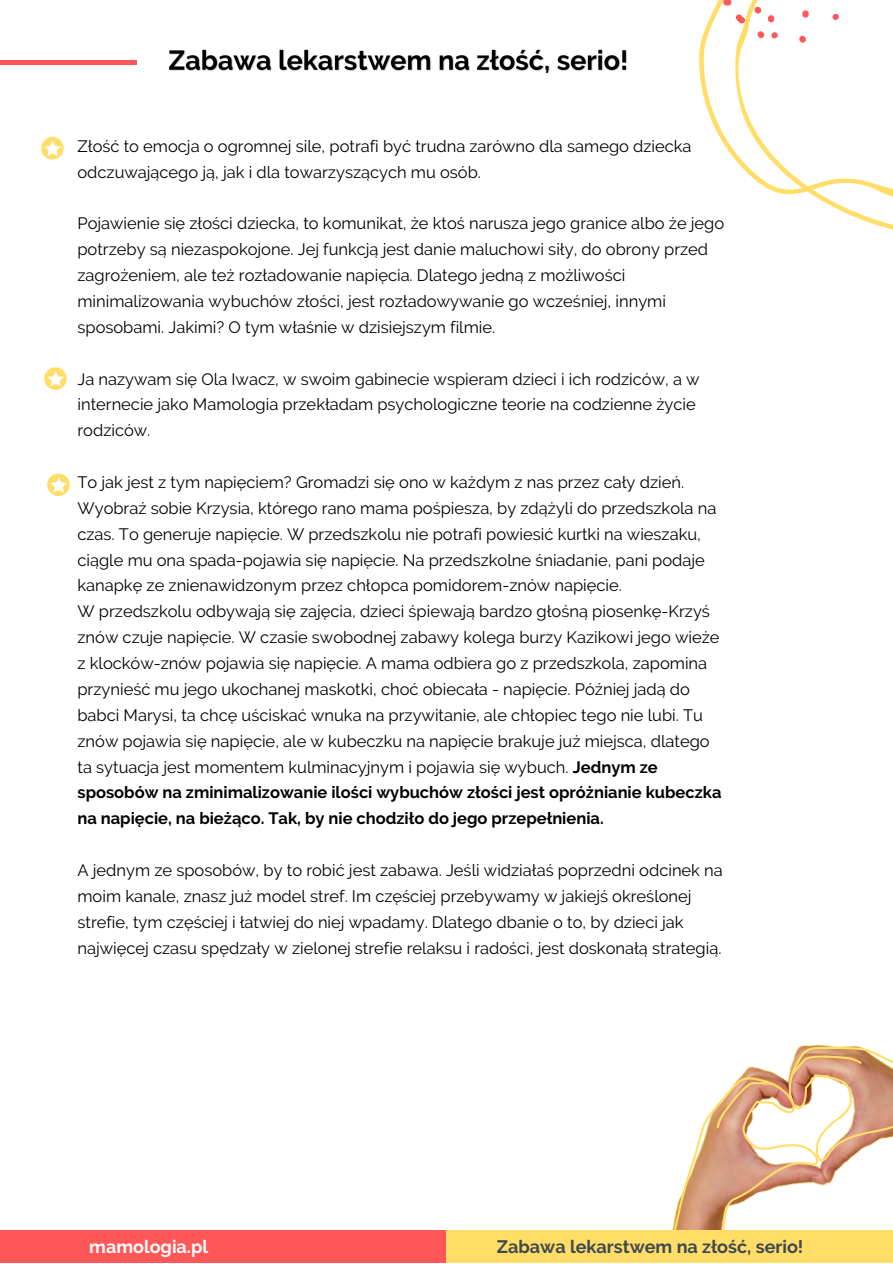
<style>
.page{position:relative;width:893px;height:1264px;background:#fff}
.page>*{position:absolute;margin:0;border:0;box-sizing:border-box;transform-origin:0 0}
.t1{font:700 18px "Raleway";color:#3e484f}
.t2{font:700 18px "Raleway";color:#fff}
.t3{font:16.5px/25.8px "Raleway";color:#000}
.s1{font-weight:700}
</style>
<div class="page">
<div style="left:0;top:60px;width:136px;height:5px;background:#ff5757"></div>
<img style="left:168px;top:49px;width:459px;height:25px">
<div style="left:41px;top:137px;width:23px;height:22px;background:#ffdd67;border-radius:50%"></div>
<svg style="left:44px;top:140px;width:17px;height:16px"></svg>
<svg style="left:672px;top:1044px;width:220px;height:186px"></svg>
<div style="left:0;top:1230px;width:446px;height:32px;background:#ff5757"></div>
<div style="left:446px;top:1230px;width:446px;height:32px;background:#ffdd67"></div>
<svg style="left:699px;top:0;width:193px;height:230px"></svg>
<svg style="left:800px;top:9px;width:10px;height:10px"></svg>
<svg style="left:722px;top:0;width:25px;height:26px"></svg>
<svg style="left:830px;top:12px;width:10px;height:10px"></svg>
<svg style="left:797px;top:35px;width:10px;height:9px"></svg>
<svg style="left:756px;top:30px;width:23px;height:10px"></svg>
<svg style="left:753px;top:5px;width:22px;height:19px"></svg>
<svg style="left:44px;top:367px;width:23px;height:23px"></svg>
<svg style="left:47px;top:371px;width:17px;height:15px"></svg>
<svg style="left:47px;top:473px;width:23px;height:23px"></svg>
<svg style="left:50px;top:477px;width:17px;height:15px"></svg>
<p class="t3" style="left:77px;top:133px;width:615px">Złość to emocja o ogromnej sile, potrafi być trudna zarówno dla samego dziecka odczuwającego ją, jak i dla towarzyszących mu osób.</p>
<p class="t3" style="left:77px;top:211px;width:648px">Pojawienie się złości dziecka, to komunikat, że ktoś narusza jego granice albo że jego potrzeby są niezaspokojone. Jej funkcją jest danie maluchowi siły, do obrony przed zagrożeniem, ale też rozładowanie napięcia. Dlatego jedną z możliwości minimalizowania wybuchów złości, jest rozładowywanie go wcześniej, innymi sposobami. Jakimi? O tym właśnie w dzisiejszym filmie.</p>
<p class="t3" style="left:77px;top:366px;width:623px">Ja nazywam się Ola Iwacz, w swoim gabinecie wspieram dzieci i ich rodziców, a w internecie jako Mamologia przekładam psychologiczne teorie na codzienne życie rodziców.</p>
<p class="t3" style="left:77px;top:469px;width:645px">To jak jest z tym napięciem? Gromadzi się ono w każdym z nas przez cały dzień.<br>Wyobraź sobie Krzysia, którego rano mama pośpiesza, by zdążyli do przedszkola na czas. To generuje napięcie. W przedszkolu nie potrafi powiesić kurtki na wieszaku, ciągle mu ona spada-pojawia się napięcie. Na przedszkolne śniadanie, pani podaje kanapkę ze znienawidzonym przez chłopca pomidorem-znów napięcie.<br>W przedszkolu odbywają się zajęcia, dzieci śpiewają bardzo głośną piosenkę-Krzyś znów czuje napięcie. W czasie swobodnej zabawy kolega burzy Kazikowi jego wieże z klocków-znów pojawia się napięcie. A mama odbiera go z przedszkola, zapomina przynieść mu jego ukochanej maskotki, choć obiecała - napięcie. Później jadą do babci Marysi, ta chcę uściskać wnuka na przywitanie, ale chłopiec tego nie lubi. Tu znów pojawia się napięcie, ale w kubeczku na napięcie brakuje już miejsca, dlatego ta sytuacja jest momentem kulminacyjnym i pojawia się wybuch. <span class="s1">Jednym ze sposobów na zminimalizowanie ilości wybuchów złości jest opróżnianie kubeczka na napięcie, na bieżąco. Tak, by nie chodziło do jego przepełnienia.</span></p>
<p class="t3" style="left:77px;top:857px;width:646px">A jednym ze sposobów, by to robić jest zabawa. Jeśli widziałaś poprzedni odcinek na moim kanale, znasz już model stref. Im częściej przebywamy w jakiejś określonej strefie, tym częściej i łatwiej do niej wpadamy. Dlatego dbanie o to, by dzieci jak najwięcej czasu spędzały w zielonej strefie relaksu i radości, jest doskonałą strategią.</p>
<p class="t2" style="left:89px;top:1235px;width:120px">mamologia.pl</p>
<p class="t1" style="left:497px;top:1235px;width:308px">Zabawa lekarstwem na złość, serio!</p>
</div>
